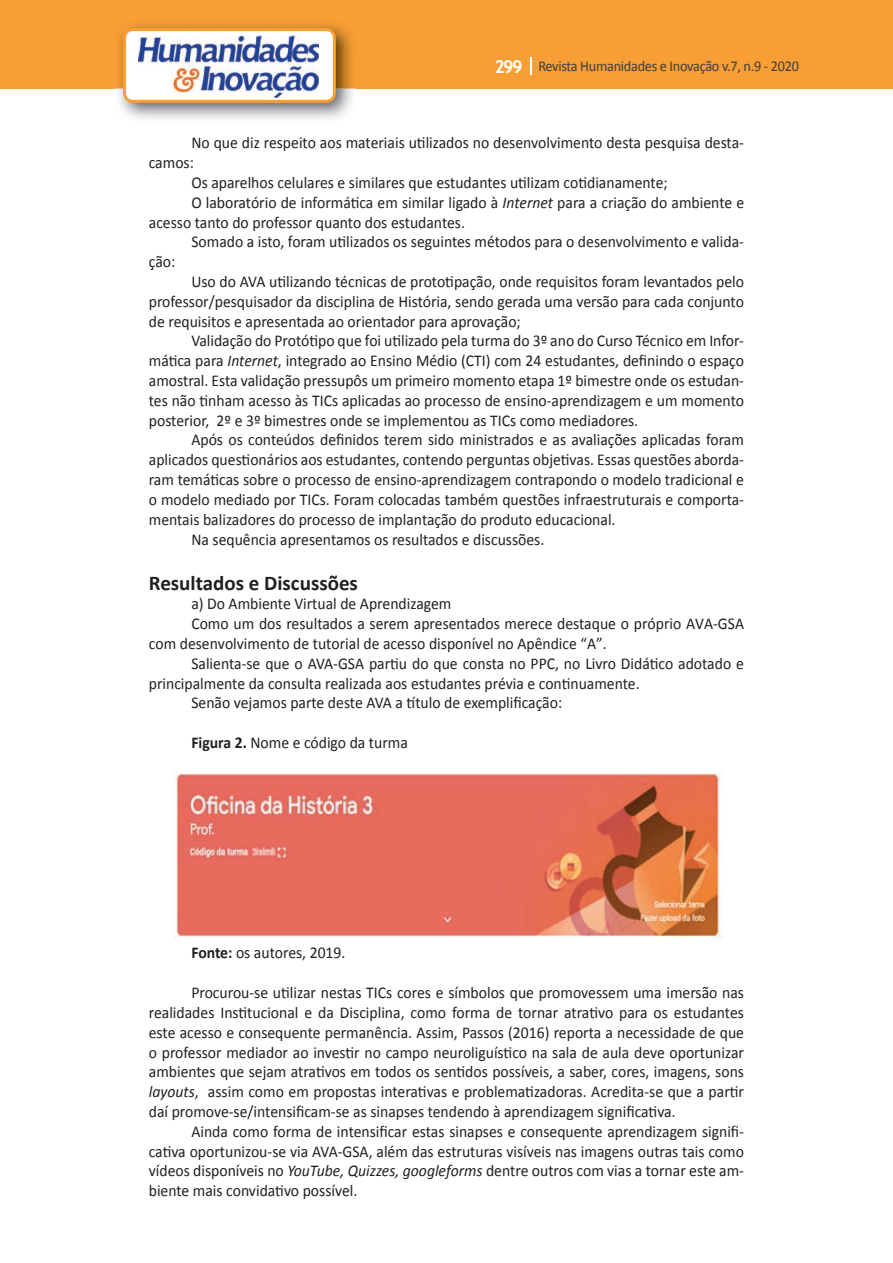
<style>
.page{position:relative;width:893px;height:1263px;background:#fff}
.page>*{position:absolute;margin:0;border:0;box-sizing:border-box;transform-origin:0 0}
.t1{font:700 21px "Calibri";color:#231f20}
.t2{font:16.5px/19.8px "Calibri";color:#231f20;text-align:justify;scale:.95 1}
.t3{font:15px "Calibri";letter-spacing:-.02em;color:#3e3e3f;scale:.95 1}
.s1{font-family:"Trebuchet MS";font-weight:700;font-size:18px;color:#fff}
.s2{font-style:italic}
.s3{font-weight:700}
</style>
<div class="page">
<div style="left:0;top:0;width:893px;height:88px;background:#f79e34"></div>
<svg style="left:530px;top:57px;width:2px;height:18px"></svg>
<img style="left:115px;top:24px;width:241px;height:95px">
<svg style="left:123px;top:28px;width:213px;height:75px"></svg>
<img style="left:174px;top:771px;width:549px;height:168px">
<p class="t3" style="left:495px;top:57px;width:322px"><span class="s1">299</span> Revista Humanidades e Inovação v.7, n.9 - 2020</p>
<p class="t2" style="left:191px;top:133px;width:583px">No que diz respeito aos materiais utilizados no desenvolvimento desta pesquisa desta-</p>
<p class="t2" style="left:149px;top:153px;width:49px">camos:</p>
<p class="t2" style="left:191px;top:173px;width:503px">Os aparelhos celulares e similares que estudantes utilizam cotidianamente;</p>
<p class="t2" style="left:191px;top:193px;width:583px">O laboratório de informática em similar ligado à <span class="s2">Internet</span> para a criação do ambiente e</p>
<p class="t2" style="left:149px;top:212px;width:334px">acesso tanto do professor quanto dos estudantes.</p>
<p class="t2" style="left:191px;top:232px;width:583px">Somado a isto, foram utilizados os seguintes métodos para o desenvolvimento e valida-</p>
<p class="t2" style="left:149px;top:252px;width:29px">ção:</p>
<p class="t2" style="left:191px;top:272px;width:583px">Uso do AVA utilizando técnicas de prototipação, onde requisitos foram levantados pelo</p>
<p class="t2" style="left:149px;top:292px;width:628px">professor/pesquisador da disciplina de História, sendo gerada uma versão para cada conjunto</p>
<p class="t2" style="left:149px;top:311px;width:393px">de requisitos e apresentada ao orientador para aprovação;</p>
<p class="t2" style="left:191px;top:331px;width:583px">Validação do Protótipo que foi utilizado pela turma do 3º ano do Curso Técnico em Infor-</p>
<p class="t2" style="left:149px;top:351px;width:628px">mática para <span class="s2">Internet</span>, integrado ao Ensino Médio (CTI) com 24 estudantes, definindo o espaço</p>
<p class="t2" style="left:149px;top:371px;width:628px">amostral. Esta validação pressupôs um primeiro momento etapa 1º bimestre onde os estudan-</p>
<p class="t2" style="left:149px;top:391px;width:628px">tes não tinham acesso às TICs aplicadas ao processo de ensino-aprendizagem e um momento</p>
<p class="t2" style="left:149px;top:410px;width:517px">posterior, 2º e 3º bimestres onde se implementou as TICs como mediadores.</p>
<p class="t2" style="left:191px;top:430px;width:583px">Após os conteúdos definidos terem sido ministrados e as avaliações aplicadas foram</p>
<p class="t2" style="left:149px;top:450px;width:628px">aplicados questionários aos estudantes, contendo perguntas objetivas. Essas questões aborda-</p>
<p class="t2" style="left:149px;top:470px;width:628px">ram temáticas sobre o processo de ensino-aprendizagem contrapondo o modelo tradicional e</p>
<p class="t2" style="left:149px;top:490px;width:628px">o modelo mediado por TICs. Foram colocadas também questões infraestruturais e comporta-</p>
<p class="t2" style="left:149px;top:509px;width:493px">mentais balizadores do processo de implantação do produto educacional.</p>
<p class="t2" style="left:191px;top:529px;width:373px">Na sequência apresentamos os resultados e discussões.</p>
<p class="t1" style="left:149px;top:569px;width:211px">Resultados e Discussões</p>
<p class="t2" style="left:191px;top:594px;width:275px">a) Do Ambiente Virtual de Aprendizagem</p>
<p class="t2" style="left:191px;top:614px;width:583px">Como um dos resultados a serem apresentados merece destaque o próprio AVA-GSA</p>
<p class="t2" style="left:149px;top:634px;width:483px">com desenvolvimento de tutorial de acesso disponível no Apêndice “A”.</p>
<p class="t2" style="left:191px;top:653px;width:583px">Salienta-se que o AVA-GSA partiu do que consta no PPC, no Livro Didático adotado e</p>
<p class="t2" style="left:149px;top:673px;width:518px">principalmente da consulta realizada aos estudantes prévia e continuamente.</p>
<p class="t2" style="left:191px;top:693px;width:392px">Senão vejamos parte deste AVA a título de exemplificação:</p>
<p class="t2" style="left:191px;top:733px;width:230px"><span class="s3">Figura 2.</span> Nome e código da turma</p>
<p class="t2" style="left:191px;top:943px;width:164px"><span class="s3">Fonte:</span> os autores, 2019.</p>
<p class="t2" style="left:149px;top:983px;width:628px;text-indent:43px">Procurou-se utilizar nestas TICs cores e símbolos que promovessem uma imersão nas realidades Institucional e da Disciplina, como forma de tornar atrativo para os estudantes este acesso e consequente permanência. Assim, Passos (2016) reporta a necessidade de que o professor mediador ao investir no campo neuroliguístico na sala de aula deve oportunizar ambientes que sejam atrativos em todos os sentidos possíveis, a saber, cores, imagens, sons <span class="s2">layouts</span>, assim como em propostas interativas e problematizadoras. Acredita-se que a partir daí promove-se/intensificam-se as sinapses tendendo à aprendizagem significativa.</p>
<p class="t2" style="left:149px;top:1121px;width:628px;text-indent:43px">Ainda como forma de intensificar estas sinapses e consequente aprendizagem signifi&shy;cativa oportunizou-se via AVA-GSA, além das estruturas visíveis nas imagens outras tais como vídeos disponíveis no <span class="s2">YouTube, Quizzes, googleforms</span> dentre outros com vias a tornar este am&shy;biente mais convidativo possível.</p>
</div>
